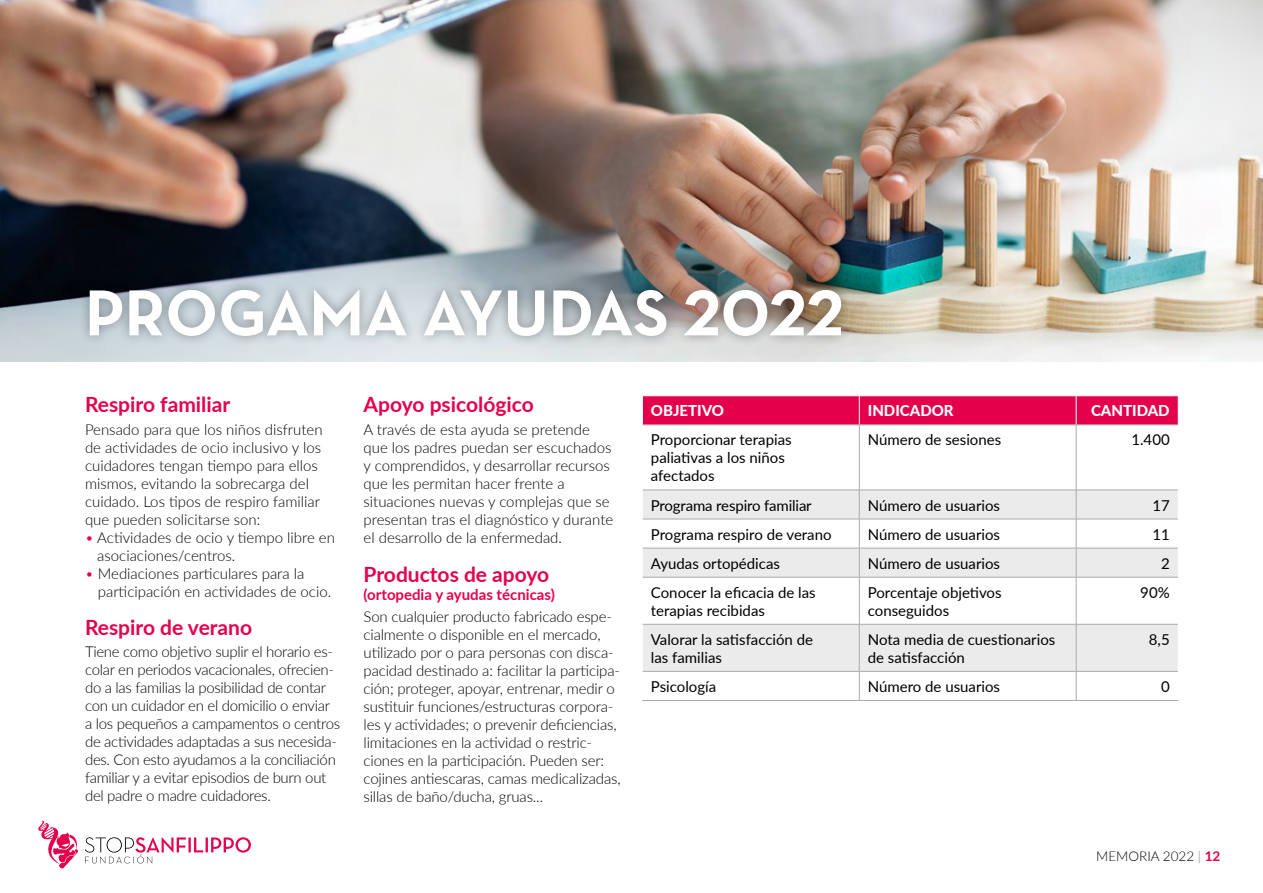
<style>
.page{position:relative;width:1263px;height:893px;background:#fff}
.page>*{position:absolute;margin:0;border:0;box-sizing:border-box;transform-origin:0 0}
.t1{font:700 66px "Neutra Text";color:#fff}
.t2{font:700 21px "Lato";color:#e5004b}
.t3{font:300 15px/18px "Lato";letter-spacing:-.01em;color:#000}
.t4{font:15px/18px "Lato";color:#000}
.t5{font:700 15px "Lato";color:#e5004b}
.t6{font:800 15px "Lato";color:#fff}
.t7{font:300 13.5px "Lato";color:#000}
.s1{font-family:"Neutra Text Bold Alt";font-weight:400}
.s2{color:#e5004b}
.s3{color:#878787}
.s4{font-weight:700;color:#e5004b}
</style>
<div class="page">
<svg style="left:85px;top:837px;width:166px;height:26px"></svg>
<svg style="left:38px;top:820px;width:40px;height:49px"></svg>
<img style="left:0;top:0;width:1263px;height:361px">
<svg style="left:643px;top:426px;width:535px;height:274px"></svg>
<svg style="left:643px;top:578px;width:535px;height:93px;fill:#ededed"></svg>
<svg style="left:642px;top:396px;width:537px;height:29px;background:#e40850"></svg>
<hr style="left:643px;top:425px;width:216px;height:1px;background:#aaa">
<hr style="left:859px;top:425px;width:217px;height:1px;background:#aaa">
<hr style="left:859px;top:425px;width:1px;height:65px;background:#aaa">
<hr style="left:1076px;top:425px;width:102px;height:1px;background:#aaa">
<hr style="left:1076px;top:425px;width:1px;height:65px;background:#aaa">
<svg style="left:642px;top:490px;width:536px;height:87px"></svg>
<hr style="left:643px;top:577px;width:216px;height:1px;background:#aaa">
<hr style="left:859px;top:577px;width:217px;height:1px;background:#aaa">
<hr style="left:859px;top:577px;width:1px;height:47px;background:#aaa">
<hr style="left:1076px;top:577px;width:102px;height:1px;background:#aaa">
<hr style="left:1076px;top:577px;width:1px;height:47px;background:#aaa">
<hr style="left:643px;top:624px;width:216px;height:1px;background:#aaa">
<hr style="left:859px;top:624px;width:217px;height:1px;background:#aaa">
<hr style="left:859px;top:625px;width:1px;height:46px;background:#aaa">
<hr style="left:1076px;top:624px;width:102px;height:1px;background:#aaa">
<hr style="left:1076px;top:625px;width:1px;height:46px;background:#aaa">
<hr style="left:643px;top:671px;width:216px;height:1px;background:#aaa">
<hr style="left:859px;top:671px;width:217px;height:1px;background:#aaa">
<svg style="left:859px;top:672px;width:1px;height:28px"></svg>
<hr style="left:1076px;top:671px;width:102px;height:1px;background:#aaa">
<svg style="left:1076px;top:672px;width:1px;height:28px"></svg>
<hr style="left:642px;top:700px;width:217px;height:1px;background:#aaa">
<hr style="left:859px;top:700px;width:217px;height:1px;background:#aaa">
<hr style="left:1076px;top:700px;width:102px;height:1px;background:#aaa">
<div style="left:78px;top:278px;width:774px;height:70px;background:#000;opacity:.33"></div>
<h1 class="t1" style="left:85px;top:272px;width:760px">PROGAMA AYUDAS <span class="s1">2022</span></h1>
<h2 class="t2" style="left:85px;top:389px;width:147px">Respiro familiar</h2>
<p class="t3" style="left:85px;top:420px;width:239px">Pensado para que los niños disfruten de actividades de ocio inclusivo y los cuidadores tengan tiempo para ellos mismos, evitando la sobrecarga del cuidado. Los tipos de respiro familiar que pueden solicitarse son:</p>
<p class="t3" style="left:97px;top:528px;width:239px;text-indent:-12px"><span class="s2">•</span> Actividades de ocio y tiempo libre en asociaciones/centros.</p>
<p class="t3" style="left:98px;top:564px;width:235px;text-indent:-13px"><span class="s2">•</span> Mediaciones particulares para la participación en actividades de ocio.</p>
<h2 class="t2" style="left:85px;top:611px;width:169px">Respiro de verano</h2>
<p class="t3" style="left:85px;top:642px;width:257px">Tiene como objetivo suplir el horario es&shy;colar en periodos vacacionales, ofrecien&shy;do a las familias la posibilidad de contar con un cuidador en el domicilio o enviar a los pequeños a campamentos o centros de actividades adaptadas a sus necesida&shy;des. Con esto ayudamos a la conciliación familiar y a evitar episodios de burn out del padre o madre cuidadores.</p>
<h2 class="t2" style="left:364px;top:389px;width:172px">Apoyo psicológico</h2>
<p class="t3" style="left:364px;top:420px;width:251px">A través de esta ayuda se pretende que los padres puedan ser escuchados y comprendidos, y desarrollar recursos que les permitan hacer frente a situaciones nuevas y complejas que se presentan tras el diagnóstico y durante el desarrollo de la enfermedad.</p>
<h2 class="t2" style="left:364px;top:559px;width:187px">Productos de apoyo</h2>
<p class="t5" style="left:364px;top:583px;width:193px">(ortopedia y ayudas técnicas)</p>
<p class="t3" style="left:364px;top:607px;width:259px">Son cualquier producto fabricado espe&shy;cialmente o disponible en el mercado, utilizado por o para personas con disca&shy;pacidad destinado a: facilitar la participa&shy;ción; proteger, apoyar, entrenar, medir o sustituir funciones/estructuras corpora&shy;les y actividades; o prevenir deficiencias, limitaciones en la actividad o restric&shy;ciones en la participación. Pueden ser: cojines antiescaras, camas medicalizadas, sillas de baño/ducha, gruas...</p>
<p class="t6" style="left:651px;top:400px;width:75px">OBJETIVO</p>
<p class="t6" style="left:868px;top:400px;width:87px">INDICADOR</p>
<p class="t6" style="left:1091px;top:400px;width:80px">CANTIDAD</p>
<p class="t4" style="left:651px;top:430px;width:142px">Proporcionar terapias paliativas a los niños afectados</p>
<p class="t4" style="left:868px;top:430px;width:135px">Número de sesiones</p>
<p class="t4" style="left:1131px;top:430px;width:40px">1.400</p>
<p class="t4" style="left:651px;top:495px;width:162px">Programa respiro familiar</p>
<p class="t4" style="left:868px;top:495px;width:134px">Número de usuarios</p>
<p class="t4" style="left:1152px;top:495px;width:19px">17</p>
<p class="t4" style="left:651px;top:524px;width:182px">Programa respiro de verano</p>
<p class="t4" style="left:868px;top:524px;width:134px">Número de usuarios</p>
<p class="t4" style="left:1152px;top:524px;width:19px">11</p>
<p class="t4" style="left:651px;top:554px;width:131px">Ayudas ortopédicas</p>
<p class="t4" style="left:868px;top:554px;width:134px">Número de usuarios</p>
<p class="t4" style="left:1161px;top:554px;width:10px">2</p>
<p class="t4" style="left:651px;top:583px;width:166px">Conocer la eficacia de las terapias recibidas</p>
<p class="t4" style="left:868px;top:583px;width:135px">Porcentaje objetivos conseguidos</p>
<p class="t4" style="left:1140px;top:583px;width:31px">90%</p>
<p class="t4" style="left:651px;top:630px;width:164px">Valorar la satisfacción de las familias</p>
<p class="t4" style="left:868px;top:630px;width:189px">Nota media de cuestionarios de satisfacción</p>
<p class="t4" style="left:1149px;top:630px;width:22px">8,5</p>
<p class="t4" style="left:651px;top:677px;width:67px">Psicología</p>
<p class="t4" style="left:868px;top:677px;width:134px">Número de usuarios</p>
<p class="t4" style="left:1161px;top:677px;width:10px">0</p>
<p class="t7" style="left:1096px;top:847px;width:126px">MEMORIA 2022 <span class="s3">|</span> <span class="s4">12</span></p>
</div>
